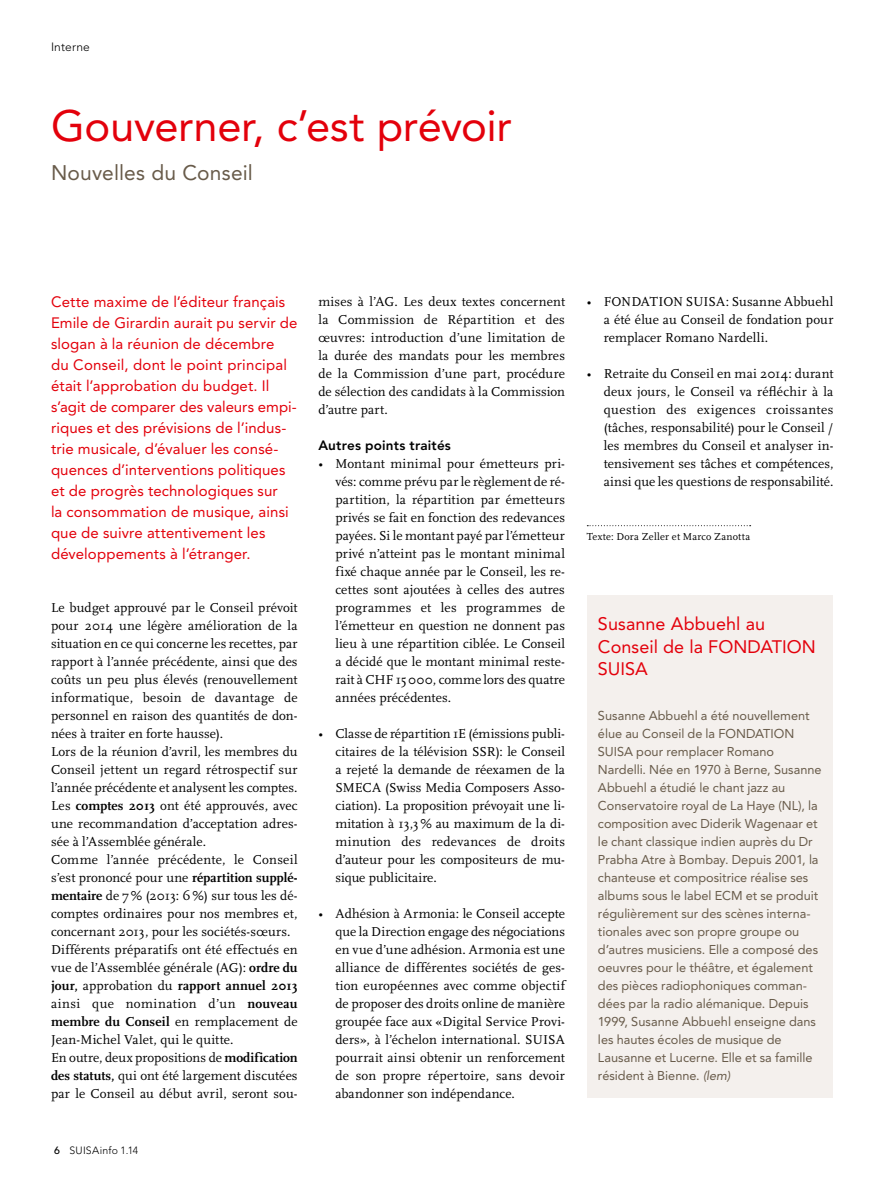
<style>
.page{position:relative;width:893px;height:1191px;background:#fff}
.page>*{position:absolute;margin:0;border:0;box-sizing:border-box;transform-origin:0 0}
.t1{font:43.5px "Avenir";letter-spacing:-.005em;color:#e3000b}
.t2{font:21px "Avenir";letter-spacing:.01em;color:#685b4a}
.t3{font:18px/22.5px "Avenir";letter-spacing:.005em;color:#e3000b}
.t4{font:15px/21px "Avenir";letter-spacing:.005em;color:#e3000b}
.t5{font:13.5px/18px "Scala";letter-spacing:.005em;color:#000;text-align:justify}
.t6{font:800 13.5px "Avenir";letter-spacing:.015em;color:#000}
.t7{font:12.75px/18px "Avenir";color:#685b4a}
.t8{font:300 12px "Avenir";letter-spacing:.015em;color:#000}
.t9{font:10.5px "Scala";letter-spacing:.02em;color:#000}
.t10{font:300 10.5px "Avenir";letter-spacing:.02em;color:#000}
.s1{font-weight:700}
.s2{font-weight:500}
.s3{font-style:italic}
</style>
<div class="page">
<svg style="left:587px;top:525px;width:164px;height:1px"></svg>
<div style="left:587px;top:595px;width:245px;height:503px;background:#f4f0ed"></div>
<p class="t8" style="left:51px;top:39px;width:40px">Interne</p>
<h1 class="t1" style="left:51px;top:101px;width:462px">Gouverner, c’est prévoir</h1>
<h2 class="t2" style="left:51px;top:161px;width:203px">Nouvelles du Conseil</h2>
<p class="t4" style="left:51px;top:291px;width:248px">Cette maxime de l’éditeur français Emile de Girardin aurait pu servir de slogan à la réunion de décembre<br>du Conseil, dont le point principal était l’approbation du budget. Il s’agit de comparer des valeurs empi&shy;riques et des prévisions de l’indus&shy;trie musicale, d’évaluer les consé&shy;quences d’interventions politiques et de progrès technologiques sur<br>la consommation de musique, ainsi que de suivre attentivement les développements à l’étranger.</p>
<p class="t5" style="left:51px;top:599px;width:248px;text-align:left">Le budget approuvé par le Conseil prévoit pour 2014 une légère amélioration de la situation en ce qui concerne les recettes, par rapport à l’année précédente, ainsi que des coûts un peu plus élevés (renouvellement informatique, besoin de davantage de personnel en raison des quantités de don&shy;nées à traiter en forte hausse).<br>Lors de la réunion d’avril, les membres du Conseil jettent un regard rétrospectif sur l’année précédente et analysent les comptes.<br>Les <span class="s1">comptes 2013</span> ont été approuvés, avec une recommandation d’acceptation adres&shy;sée à l’Assemblée générale.<br>Comme l’année précédente, le Conseil s’est prononcé pour une <span class="s1">répartition supplé&shy;mentaire</span> de 7% (2013: 6%) sur tous les dé&shy;comptes ordinaires pour nos membres et, concernant 2013, pour les sociétés-sœurs.<br>Différents préparatifs ont été effectués en vue de l’Assemblée générale (AG): <span class="s1">ordre du jour,</span> approbation du <span class="s1">rapport annuel 2013 </span>ainsi que nomination d’un <span class="s1">nouveau membre du Conseil</span> en remplacement de Jean-Michel Valet, qui le quitte.<br>En outre, deux propositions de <span class="s1">modification des statuts,</span> qui ont été largement discutées par le Conseil au début avril, seront sou-</p>
<p class="t10" style="left:54px;top:1144px;width:86px"><span class="s2">6</span> SUISAinfo 1.14</p>
<p class="t5" style="left:318px;top:293px;width:248px">mises à l’AG. Les deux textes concernent la Commission de Répartition et des œuvres: introduction d’une limitation de la durée des mandats pour les membres de la Commission d’une part, procédure de sélection des candidats à la Commission d’autre part.</p>
<p class="t6" style="left:318px;top:437px;width:134px">Autres points traités</p>
<p class="t5" style="left:335px;top:455px;width:231px;text-indent:-17px">• Montant minimal pour émetteurs pri&shy;vés: comme prévu par le règlement de ré&shy;partition, la répartition par émetteurs privés se fait en fonction des redevances payées. Si le montant payé par l’émetteur privé n’atteint pas le montant minimal fixé chaque année par le Conseil, les re&shy;cettes sont ajoutées à celles des autres programmes et les programmes de l’émetteur en question ne donnent pas lieu à une répartition ciblée. Le Conseil a décidé que le montant minimal reste&shy;rait à CHF 15000, comme lors des quatre années précédentes.</p>
<p class="t5" style="left:335px;top:725px;width:231px;text-indent:-17px">• Classe de répartition 1E (émissions publi&shy;citaires de la télévision SSR): le Conseil a rejeté la demande de réexamen de la SMECA (Swiss Media Composers Asso&shy;ciation). La proposition prévoyait une li&shy;mitation à 13,3% au maximum de la di&shy;minution des redevances de droits d’auteur pour les compositeurs de mu&shy;sique publicitaire.</p>
<p class="t5" style="left:335px;top:905px;width:231px;text-indent:-17px">• Adhésion à Armonia: le Conseil accepte que la Direction engage des négociations en vue d’une adhésion. Armonia est une alliance de différentes sociétés de ges&shy;tion européennes avec comme objectif de proposer des droits online de manière groupée face aux «Digital Service Provi&shy;ders», à l’échelon international. SUISA pourrait ainsi obtenir un renforcement de son propre répertoire, sans devoir abandonner son indépendance.</p>
<p class="t5" style="left:604px;top:293px;width:231px;text-indent:-17px">• FONDATION SUISA: Susanne Abbuehl a été élue au Conseil de fondation pour remplacer Romano Nardelli.</p>
<p class="t5" style="left:604px;top:365px;width:231px;text-indent:-17px">• Retraite du Conseil en mai 2014: durant deux jours, le Conseil va réfléchir à la question des exigences croissantes (tâches, responsabilité) pour le Conseil / les membres du Conseil et analyser in&shy;tensivement ses tâches et compétences, ainsi que les questions de responsabilité.</p>
<p class="t9" style="left:587px;top:531px;width:165px">Texte: Dora Zeller et Marco Zanotta</p>
<h3 class="t3" style="left:598px;top:613px;width:219px">Susanne Abbuehl au<br>Conseil de la FONDATION<br>SUISA</h3>
<p class="t7" style="left:598px;top:707px;width:225px">Susanne Abbuehl a été nouvellement élue au Conseil de la FONDATION SUISA pour remplacer Romano Nardelli. Née en 1970 à Berne, Susanne Abbuehl a étudié le chant jazz au Conservatoire royal de La Haye (NL), la composition avec Diderik Wagenaar et le chant classique indien auprès du Dr Prabha Atre à Bombay. Depuis 2001, la chanteuse et compositrice réalise ses albums sous le label ECM et se produit régulièrement sur des scènes interna&shy;tionales avec son propre groupe ou d’autres musiciens. Elle a composé des oeuvres pour le théâtre, et également des pièces radiophoniques comman&shy;dées par la radio alémanique. Depuis 1999, Susanne Abbuehl enseigne dans les hautes écoles de musique de Lausanne et Lucerne. Elle et sa famille résident à Bienne. <span class="s3">(lem)</span></p>
</div>
